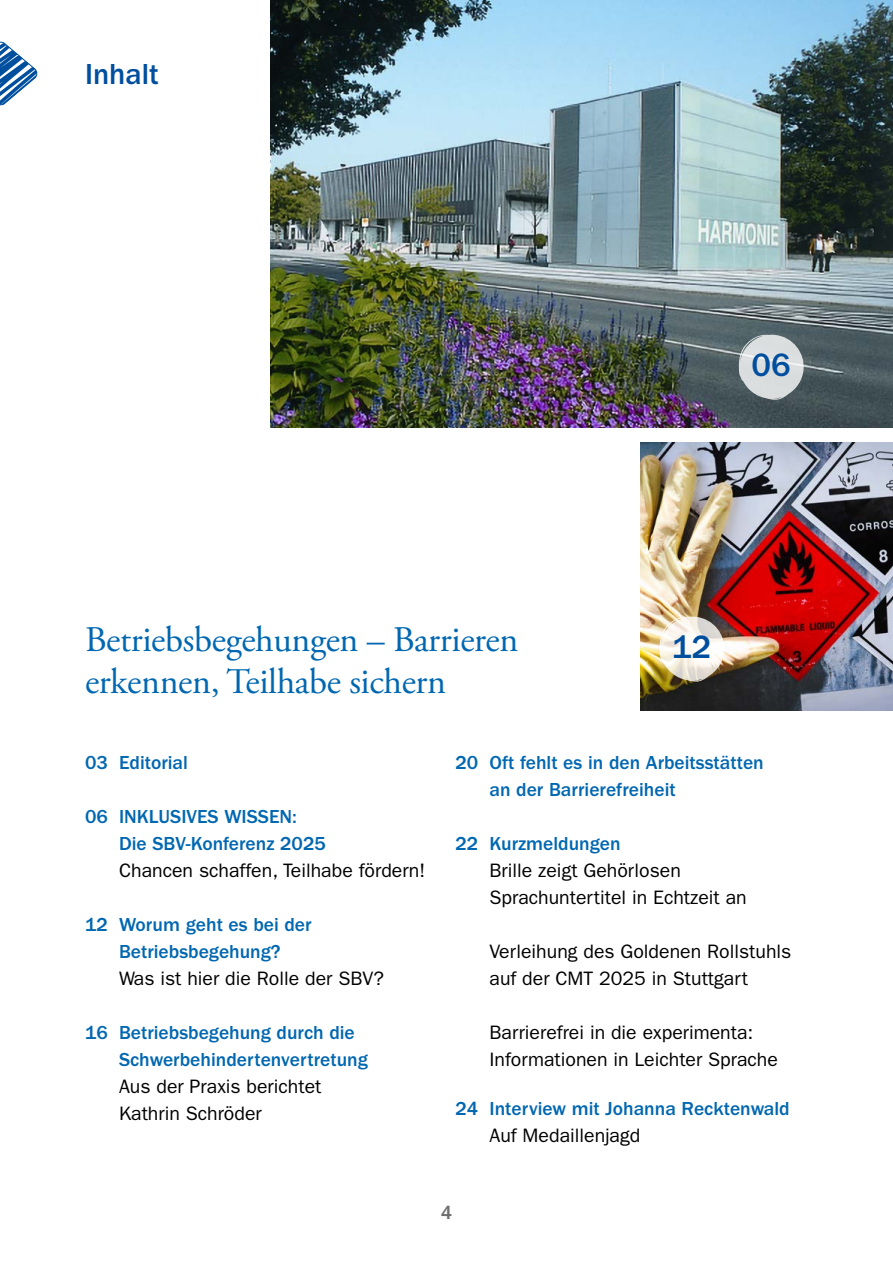
<style>
.page{position:relative;width:893px;height:1263px;background:#fff}
.page>*{position:absolute;margin:0;border:0;box-sizing:border-box;transform-origin:0 0}
.t1{font:36px/41.4px "Adobe Garamond Pro";letter-spacing:-.01em;color:#0067b1}
.t2{font:500 33.45px "ITC Franklin Gothic Std";color:#004f9f}
.t3{font:500 30px "ITC Franklin Gothic Std";color:#004f9f}
.t4{font:19.5px/27px "ITC Franklin Gothic Std";color:#000}
.t5{font:500 19.5px/27px "ITC Franklin Gothic Std";color:#0067b1}
.t6{font:500 19.5px "ITC Franklin Gothic Std";color:#706f6f}
</style>
<div class="page">
<img style="left:641px;top:443px;width:252px;height:267px">
<img style="left:270px;top:0;width:623px;height:427px">
<svg style="left:0;top:41px;width:38px;height:65px"></svg>
<img style="left:659px;top:616px;width:67px;height:66px">
<svg style="left:738px;top:334px;width:67px;height:66px;background:#b7bdbf"></svg>
<h3 class="t3" style="left:85px;top:57px;width:75px">Inhalt</h3>
<h2 class="t2" style="left:751px;top:347px;width:41px">06</h2>
<h1 class="t1" style="left:85px;top:620px;width:435px">Betriebsbegehungen – Barrieren erkennen, Teilhabe sichern</h1>
<h2 class="t2" style="left:672px;top:628px;width:41px">12</h2>
<p class="t5" style="left:85px;top:749px;width:104px">03 Editorial</p>
<p class="t5" style="left:119px;top:803px;width:208px;text-indent:-34px">06 INKLUSIVES WISSEN:<br>Die SBV-Konferenz 2025</p>
<p class="t4" style="left:119px;top:857px;width:308px">Chancen schaffen, Teilhabe fördern!</p>
<p class="t5" style="left:85px;top:911px;width:228px;text-align:center">12 Worum geht es bei der<br>Betriebsbegehung?</p>
<p class="t4" style="left:119px;top:965px;width:266px">Was ist hier die Rolle der SBV?</p>
<p class="t5" style="left:119px;top:1019px;width:250px;text-indent:-34px">16 Betriebsbegehung durch die<br>Schwerbehindertenvertretung</p>
<p class="t4" style="left:119px;top:1073px;width:204px">Aus der Praxis berichtet<br>Kathrin Schröder</p>
<p class="t5" style="left:489px;top:749px;width:276px;text-indent:-34px">20 Oft fehlt es in den Arbeitsstätten an der Barrierefreiheit</p>
<p class="t5" style="left:455px;top:830px;width:167px">22 Kurzmeldungen</p>
<p class="t4" style="left:489px;top:857px;width:259px">Brille zeigt Gehörlosen<br>Sprachuntertitel in Echtzeit an</p>
<p class="t4" style="left:489px;top:938px;width:303px">Verleihung des Goldenen Rollstuhls auf der CMT 2025 in Stuttgart</p>
<p class="t4" style="left:489px;top:1019px;width:290px">Barrierefrei in die experimenta:<br>Informationen in Leichter Sprache</p>
<p class="t5" style="left:455px;top:1095px;width:336px">24 Interview mit Johanna Recktenwald</p>
<p class="t4" style="left:489px;top:1122px;width:152px">Auf Medaillenjagd</p>
<p class="t6" style="left:441px;top:1201px;width:13px">4</p>
</div>
